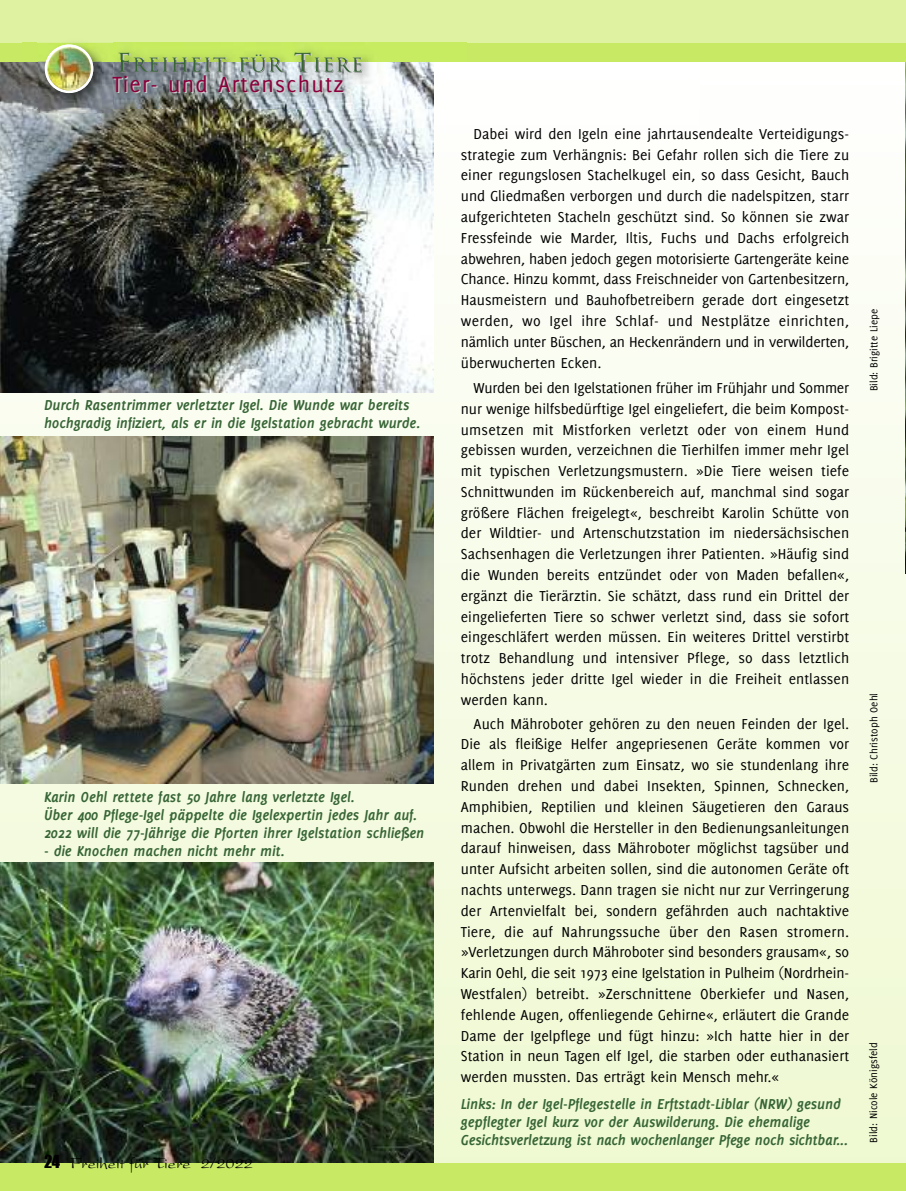
<style>
.page{position:relative;width:906px;height:1191px;background:#fff}
.page>*{position:absolute;margin:0;border:0;box-sizing:border-box;transform-origin:0 0}
.t1{font:24px "Delicious";letter-spacing:.05em;color:#8b003b}
.t2{font:19.2px "Trajan";letter-spacing:.065em;color:#376536}
.t3{font:16.5px "President";color:#000}
.t4{font:15.75px/20.9px "Delicious";color:#000;text-align:justify}
.t5{font:italic 700 15.75px/18px "Delicious";letter-spacing:-.01em;color:#376536}
.t6{font:11.25px "Delicious";color:#000}
.s1{font-size:25.5px}
.s2{color:#ccc}
.s3{font-family:"Impact"}
</style>
<div class="page">
<div style="left:0;top:55px;width:906px;height:1135px;background:linear-gradient(to bottom,#fefffe,#eef8d1)"></div>
<img style="left:905px;top:61px;width:1px;height:512px">
<img style="left:0;top:862px;width:433px;height:301px">
<img style="left:0;top:61px;width:434px;height:331px">
<img style="left:0;top:436px;width:434px;height:347px">
<div style="left:0;top:1163px;width:906px;height:28px;background:#c7e963"></div>
<div style="left:0;top:0;width:906px;height:44px;background:#def2a1"></div>
<div style="left:0;top:43px;width:906px;height:18px;background:#c7e963"></div>
<img style="left:38px;top:108px;width:64px;height:5px">
<img style="left:22px;top:42px;width:444px;height:19px">
<svg style="left:45px;top:44px;width:48px;height:17px"></svg>
<img style="left:22px;top:61px;width:80px;height:47px">
<img style="left:47px;top:47px;width:44px;height:44px">
<img style="left:102px;top:61px;width:597px;height:67px">
<svg style="left:102px;top:108px;width:11px;height:5px"></svg>
<svg style="left:119px;top:61px;width:12px;height:12px"></svg>
<img style="left:135px;top:61px;width:53px;height:12px">
<img style="left:134px;top:61px;width:53px;height:11px">
<p class="t2" style="left:117px;top:54px;width:247px"><span class="s1">F</span>REIHEIT F<span class="s2">ÜR</span> <span class="s1">T</span>IE<span class="s2">R</span>E</p>
<h1 class="t1" style="left:112px;top:75px;width:233px">Tier- und Artenschutz</h1>
<p class="t5" style="left:44px;top:397px;width:378px">Durch Rasentrimmer verletzter Igel. Die Wunde war bereits hochgradig infiziert, als er in die Igelstation gebracht wurde.</p>
<p class="t5" style="left:44px;top:788px;width:382px">Karin Oehl rettete fast 50 Jahre lang verletzte Igel.<br>Über 400 Pflege-Igel päppelte die Igelexpertin jedes Jahr auf.<br>2022 will die 77-Jährige die Pforten ihrer Igelstation schließen</p>
<p class="t5" style="left:44px;top:842px;width:242px">- die Knochen machen nicht mehr mit.</p>
<p class="t3" style="left:44px;top:1158px;width:211px"><span class="s3">24</span> Freiheit für Tiere 2/2022</p>
<p class="t4" style="left:461px;top:124px;width:390px;text-indent:13px">Dabei wird den Igeln eine jahrtausendealte Verteidigungs&shy;strategie zum Verhängnis: Bei Gefahr rollen sich die Tiere zu einer regungslosen Stachelkugel ein, so dass Gesicht, Bauch und Gliedmaßen verborgen und durch die nadelspitzen, starr aufgerichteten Stacheln geschützt sind. So können sie zwar Fressfeinde wie Marder, Iltis, Fuchs und Dachs erfolgreich abwehren, haben jedoch gegen motorisierte Gartengeräte keine Chance. Hinzu kommt, dass Freischneider von Gartenbesitzern, Hausmeistern und Bauhofbetreibern gerade dort eingesetzt werden, wo Igel ihre Schlaf- und Nestplätze einrichten, nämlich unter Büschen, an Heckenrändern und in verwilderten, überwucherten Ecken.</p>
<p class="t4" style="left:461px;top:378px;width:390px;text-indent:13px">Wurden bei den Igelstationen früher im Frühjahr und Sommer nur wenige hilfsbedürftige Igel eingeliefert, die beim Kompost&shy;umsetzen mit Mistforken verletzt oder von einem Hund gebissen wurden, verzeichnen die Tierhilfen immer mehr Igel mit typischen Verletzungsmustern. »Die Tiere weisen tiefe Schnittwunden im Rückenbereich auf, manchmal sind sogar größere Flächen freigelegt«, beschreibt Karolin Schütte von der Wildtier- und Artenschutzstation im niedersächsischen Sachsenhagen die Verletzungen ihrer Patienten. »Häufig sind die Wunden bereits entzündet oder von Maden befallen«, ergänzt die Tierärztin. Sie schätzt, dass rund ein Drittel der eingelieferten Tiere so schwer verletzt sind, dass sie sofort eingeschläfert werden müssen. Ein weiteres Drittel verstirbt trotz Behandlung und intensiver Pflege, so dass letztlich höchstens jeder dritte Igel wieder in die Freiheit entlassen werden kann.</p>
<p class="t4" style="left:461px;top:714px;width:390px;text-indent:13px">Auch Mähroboter gehören zu den neuen Feinden der Igel.<br>Die als fleißige Helfer angepriesenen Geräte kommen vor allem in Privatgärten zum Einsatz, wo sie stundenlang ihre Runden drehen und dabei Insekten, Spinnen, Schnecken, Amphibien, Reptilien und kleinen Säugetieren den Garaus machen. Obwohl die Hersteller in den Bedienungsanleitungen darauf hinweisen, dass Mähroboter möglichst tagsüber und unter Aufsicht arbeiten sollen, sind die autonomen Geräte oft nachts unterwegs. Dann tragen sie nicht nur zur Verringerung der Artenvielfalt bei, sondern gefährden auch nachtaktive Tiere, die auf Nahrungssuche über den Rasen stromern. »Verletzungen durch Mähroboter sind besonders grausam«, so Karin Oehl, die seit 1973 eine Igelstation in Pulheim (Nordrhein-Westfalen) betreibt. »Zerschnittene Oberkiefer und Nasen, fehlende Augen, offenliegende Gehirne«, erläutert die Grande Dame der Igelpflege und fügt hinzu: »Ich hatte hier in der Station in neun Tagen elf Igel, die starben oder euthanasiert werden mussten. Das erträgt kein Mensch mehr.«</p>
<p class="t5" style="left:461px;top:1095px;width:389px">Links: In der Igel-Pflegestelle in Erftstadt-Liblar (NRW) gesund gepflegter Igel kurz vor der Auswilderung. Die ehemalige<br>Gesichtsverletzung ist nach wochenlanger Pfege noch sichtbar...</p>
<p class="t6" style="left:869px;top:391px;width:84px;rotate:-90deg">Bild: Brigitte Liepe</p>
<p class="t6" style="left:869px;top:783px;width:91px;rotate:-90deg">Bild: Christoph Oehl</p>
<p class="t6" style="left:869px;top:1142px;width:102px;rotate:-90deg">Bild: Nicole Königsfeld</p>
</div>
